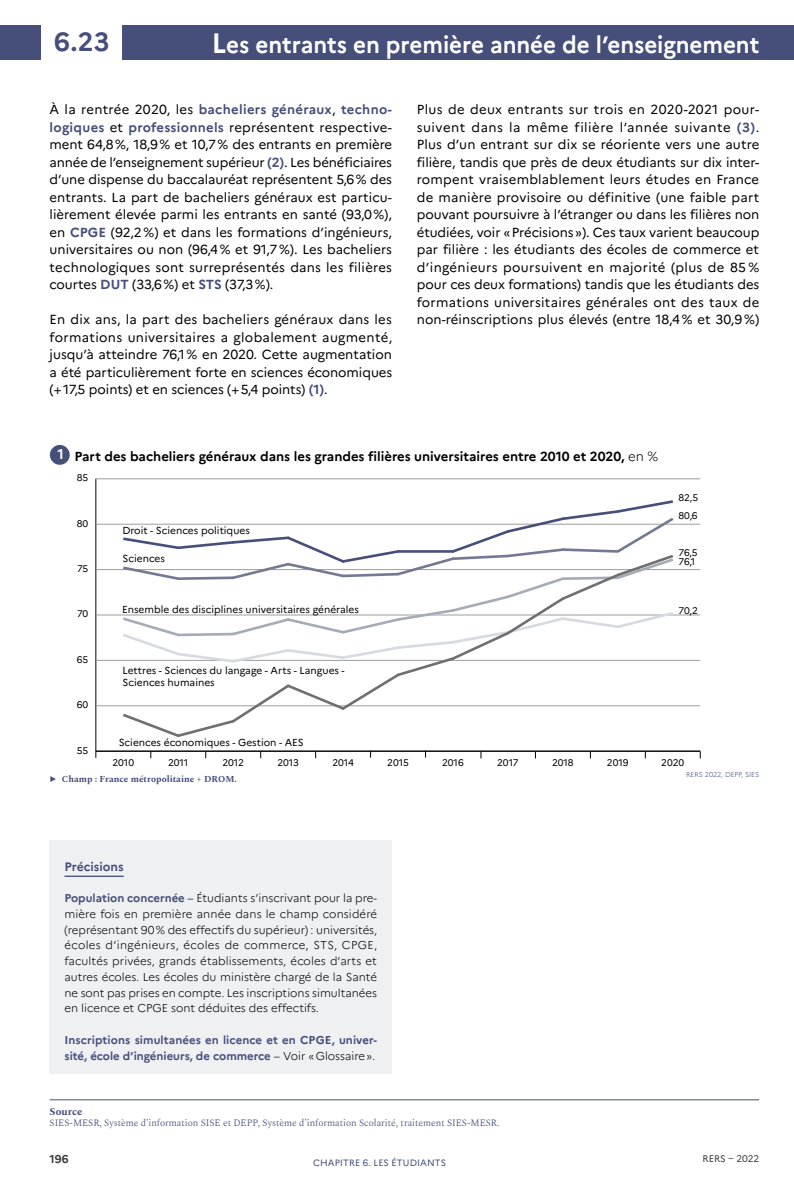
<style>
.page{position:relative;width:794px;height:1191px;background:#fff}
.page>*{position:absolute;margin:0;border:0;box-sizing:border-box;transform-origin:0 0}
.t1{font:700 26.25px "Marianne";color:#464e7a}
.t2{font:700 23.62px "Marianne";letter-spacing:-.005em;color:#fff;scale:.95 1}
.t3{font:13.12px/17.5px "Marianne";letter-spacing:.005em;color:#000;text-align:justify}
.t4{font:700 13.12px "Marianne";color:#000}
.t5{font:700 12.25px "Marianne";color:#464e7a}
.t6{font:300 11.38px/15.8px "Marianne";color:#000;text-align:justify}
.t7{font:700 11.38px/15.8px "Marianne";letter-spacing:.005em;color:#464e7a}
.t8{font:700 11.38px "Marianne";color:#3c3c3b}
.t9{font:700 10.5px "Spectral";color:#464e7a}
.t10{font:10.15px/11.9px "Marianne";color:#000}
.t11{font:300 9.62px "Spectral";color:#464e7a}
.t12{font:9.62px "Marianne";letter-spacing:-.005em;color:#000}
.t13{font:9.62px "Marianne";letter-spacing:-.005em;color:#3c3c3b}
.t14{font:700 9.1px "Spectral";color:#464e7a}
.t15{font:9.1px "Marianne";letter-spacing:.01em;color:#464e7a}
.t16{font:300 7px "Marianne";color:#464e7a}
.s1{font-size:28px}
.s2{font-weight:700;color:#464e7a}
.s3{font-size:14px;color:#fff}
.s4{font-weight:300}
.s5{font-weight:300;color:#000}
</style>
<div class="page">
<div style="left:0;top:25px;width:794px;height:35px;background:#464e7a"></div>
<div style="left:42px;top:19px;width:80px;height:44px;background:#fff"></div>
<hr style="left:50px;top:1099px;width:709px;height:1px;background:#464e7a">
<div style="left:50px;top:840px;width:342px;height:233px;background:#eef0f2"></div>
<hr style="left:64px;top:875px;width:60px;height:2px;background:#464e7a">
<div style="left:50px;top:445px;width:20px;height:20px;background:#464e7a;border-radius:50%"></div>
<hr style="left:95px;top:479px;width:1px;height:272px;background:#000">
<hr style="left:96px;top:750px;width:604px;height:1px;background:#000">
<hr style="left:96px;top:705px;width:604px;height:1px;background:#9d9d9c">
<hr style="left:96px;top:660px;width:604px;height:1px;background:#9d9d9c">
<hr style="left:96px;top:614px;width:604px;height:1px;background:#9d9d9c">
<hr style="left:96px;top:569px;width:604px;height:1px;background:#9d9d9c">
<hr style="left:96px;top:524px;width:604px;height:1px;background:#9d9d9c">
<hr style="left:96px;top:478px;width:604px;height:1px;background:#9d9d9c">
<svg style="left:120px;top:500px;width:556px;height:237px"></svg>
<h1 class="t1" style="left:54px;top:26px;width:57px">6.23</h1>
<h2 class="t2" style="left:212px;top:30px;width:577px"><span class="s1">L</span>es entrants en première année de l’enseignement</h2>
<p class="t3" style="left:50px;top:101px;width:344px">À la rentrée 2020, les <span class="s2">bacheliers généraux</span>, <span class="s2">techno&shy;logiques</span> et <span class="s2">professionnels</span> représentent respective&shy;ment 64,8%, 18,9% et 10,7% des entrants en première année de l’enseignement supérieur <span class="s2">(2)</span>. Les bénéficiaires d’une dispense du baccalauréat représentent 5,6% des entrants. La part de bacheliers généraux est particu&shy;lièrement élevée parmi les entrants en santé (93,0%), en <span class="s2">CPGE</span> (92,2%) et dans les formations d’ingénieurs, universitaires ou non (96,4% et 91,7%). Les bacheliers technologiques sont surreprésentés dans les filières courtes <span class="s2">DUT</span> (33,6%) et <span class="s2">STS</span> (37,3%).</p>
<p class="t3" style="left:50px;top:311px;width:344px">En dix ans, la part des bacheliers généraux dans les formations universitaires a globalement augmenté, jusqu’à atteindre 76,1% en 2020. Cette augmentation a été particulièrement forte en sciences économiques (+17,5 points) et en sciences (+5,4 points) <span class="s2">(1)</span>.</p>
<p class="t3" style="left:417px;top:101px;width:344px">Plus de deux entrants sur trois en 2020-2021 pour&shy;suivent dans la même filière l’année suivante <span class="s2">(3)</span>.<br>Plus d’un entrant sur dix se réoriente vers une autre filière, tandis que près de deux étudiants sur dix inter&shy;rompent vraisemblablement leurs études en France de manière provisoire ou définitive (une faible part pouvant poursuivre à l’étranger ou dans les filières non étudiées, voir «Précisions»). Ces taux varient beaucoup par filière : les étudiants des écoles de commerce et d’ingénieurs poursuivent en majorité (plus de 85 % pour ces deux formations) tandis que les étudiants des formations universitaires générales ont des taux de non-réinscriptions plus élevés (entre 18,4 % et 30,9 %)</p>
<p class="t4" style="left:57px;top:448px;width:602px"><span class="s3">1</span> Part des bacheliers généraux dans les grandes filières universitaires entre 2010 et 2020, <span class="s4">en %</span></p>
<p class="t12" style="left:77px;top:472px;width:13px">85</p>
<p class="t12" style="left:77px;top:517px;width:13px">80</p>
<p class="t12" style="left:77px;top:562px;width:13px">75</p>
<p class="t12" style="left:77px;top:608px;width:13px">70</p>
<p class="t12" style="left:77px;top:653px;width:13px">65</p>
<p class="t12" style="left:77px;top:699px;width:13px">60</p>
<p class="t12" style="left:77px;top:744px;width:13px">55</p>
<p class="t10" style="left:122px;top:524px;width:129px">Droit - Sciences politiques</p>
<p class="t10" style="left:123px;top:552px;width:44px">Sciences</p>
<p class="t10" style="left:122px;top:603px;width:238px">Ensemble des disciplines universitaires générales</p>
<p class="t10" style="left:122px;top:664px;width:224px">Lettres - Sciences du langage - Arts - Langues -<br>Sciences humaines</p>
<p class="t10" style="left:119px;top:736px;width:187px">Sciences économiques - Gestion - AES</p>
<p class="t12" style="left:678px;top:492px;width:21px">82,5</p>
<p class="t12" style="left:678px;top:510px;width:21px">80,6</p>
<p class="t12" style="left:678px;top:556px;width:18px">76,1</p>
<p class="t12" style="left:678px;top:604px;width:21px">70,2</p>
<p class="t12" style="left:678px;top:546px;width:20px">76,5</p>
<p class="t12" style="left:112px;top:757px;width:23px">2010</p>
<p class="t12" style="left:168px;top:757px;width:22px">2011</p>
<p class="t12" style="left:222px;top:757px;width:23px">2012</p>
<p class="t12" style="left:277px;top:757px;width:23px">2013</p>
<p class="t12" style="left:332px;top:757px;width:23px">2014</p>
<p class="t12" style="left:387px;top:757px;width:23px">2015</p>
<p class="t12" style="left:442px;top:757px;width:23px">2016</p>
<p class="t12" style="left:497px;top:757px;width:23px">2017</p>
<p class="t12" style="left:552px;top:757px;width:23px">2018</p>
<p class="t12" style="left:607px;top:757px;width:23px">2019</p>
<p class="t12" style="left:661px;top:757px;width:25px">2020</p>
<p class="t14" style="left:50px;top:772px;width:189px">▶ Champ : France métropolitaine + DROM.</p>
<p class="t5" style="left:64px;top:858px;width:61px">Précisions</p>
<p class="t6" style="left:64px;top:890px;width:314px"><span class="s2">Population concernée</span> – Étudiants s’inscrivant pour la pre&shy;mière fois en première année dans le champ considéré (représentant 90% des effectifs du supérieur) : universités, écoles d’ingénieurs, écoles de commerce, STS, CPGE, facultés privées, grands établissements, écoles d’arts et autres écoles. Les écoles du ministère chargé de la Santé ne sont pas prises en compte. Les inscriptions simultanées en licence et CPGE sont déduites des effectifs.</p>
<p class="t7" style="left:64px;top:1032px;width:314px">Inscriptions simultanées en licence et en CPGE, univer&shy;sité, école d’ingénieurs, de commerce <span class="s5">– Voir «Glossaire».</span></p>
<p class="t9" style="left:50px;top:1103px;width:34px">Source</p>
<p class="t11" style="left:50px;top:1116px;width:451px">SIES-MESR, Système d’information SISE et DEPP, Système d’information Scolarité, traitement SIES-MESR.</p>
<p class="t16" style="left:686px;top:770px;width:74px">RERS 2022, DEPP, SIES</p>
<p class="t8" style="left:50px;top:1152px;width:21px">196</p>
<p class="t15" style="left:313px;top:1157px;width:86px">CHAPITRE 6. Les étudiants</p>
<p class="t13" style="left:702px;top:1153px;width:58px">RERS – 2022</p>
</div>
